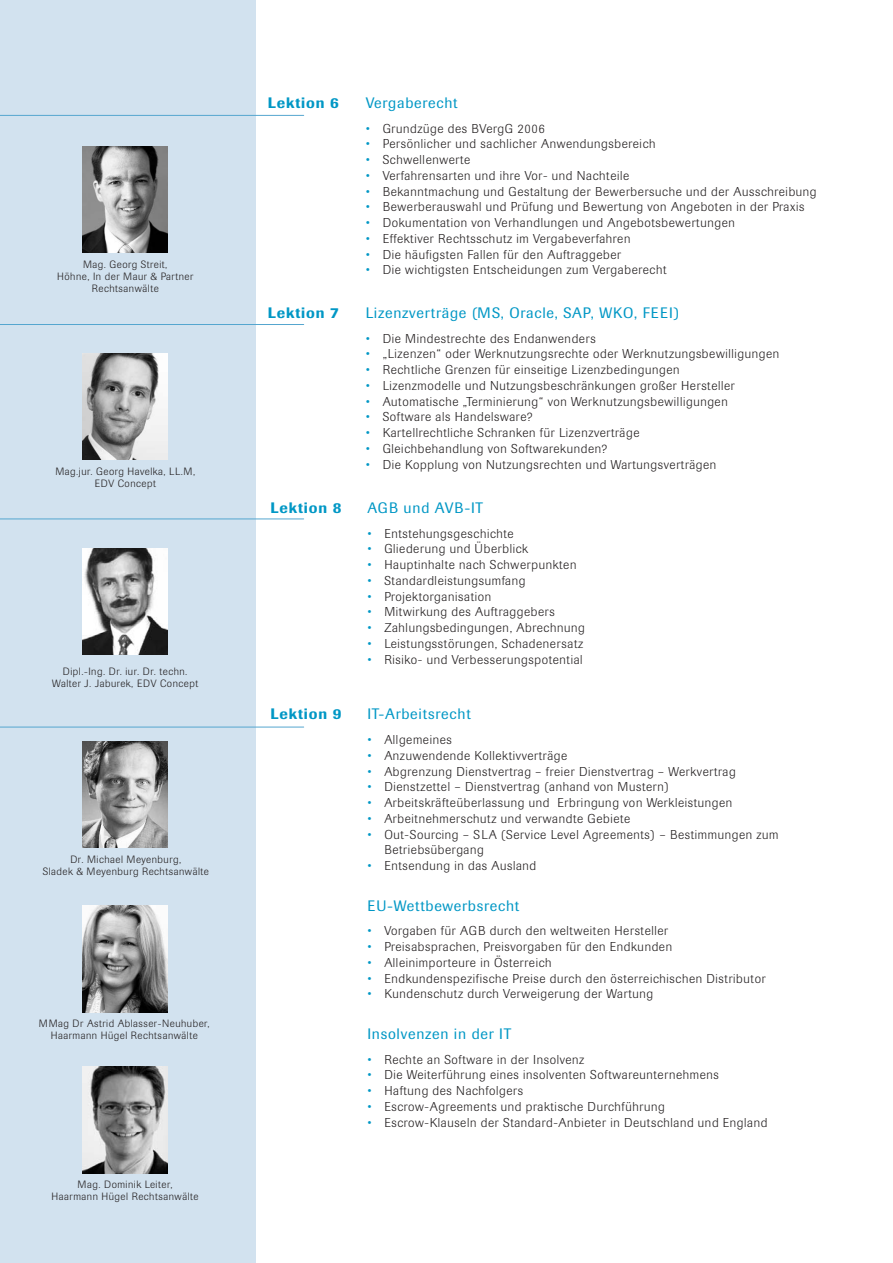
<style>
.page{position:relative;width:893px;height:1263px;background:#fff}
.page>*{position:absolute;margin:0;border:0;box-sizing:border-box;transform-origin:0 0}
.t1{font:15px "Imago";letter-spacing:.05em;color:#0097c5}
.t2{font:500 15px "Imago";letter-spacing:.06em;color:#0097c5}
.t3{font:300 12.75px/15.8px "Imago";letter-spacing:.05em;color:#231f20}
.t4{font:300 10.5px/12px "Imago";letter-spacing:.05em;color:#231f20;text-align:center}
.s1{color:#0097c5}
</style>
<div class="page">
<div style="left:0;top:0;width:255px;height:1263px;background:#d2e2ef"></div>
<hr style="left:0;top:115px;width:304px;height:1px;background:#55a6cf">
<hr style="left:0;top:324px;width:304px;height:1px;background:#55a6cf">
<hr style="left:0;top:519px;width:304px;height:1px;background:#55a6cf">
<hr style="left:0;top:727px;width:304px;height:1px;background:#55a6cf">
<img style="left:83px;top:146px;width:85px;height:106px">
<img style="left:83px;top:353px;width:85px;height:106px">
<img style="left:83px;top:549px;width:85px;height:106px">
<img style="left:83px;top:741px;width:85px;height:107px">
<img style="left:83px;top:906px;width:85px;height:106px">
<img style="left:83px;top:1067px;width:85px;height:106px">
<p class="t4" style="left:57px;top:259px;width:138px">Mag. Georg Streit,<br>Höhne, In der Maur &amp; Partner<br>Rechtsanwälte</p>
<p class="t4" style="left:55px;top:466px;width:141px">Mag.jur. Georg Havelka, LL.M,<br>EDV Concept</p>
<p class="t4" style="left:52px;top:666px;width:147px">Dipl.-Ing. Dr. iur. Dr. techn.<br>Walter J. Jaburek, EDV Concept</p>
<p class="t4" style="left:43px;top:854px;width:168px">Dr. Michael Meyenburg,<br>Sladek &amp; Meyenburg Rechtsanwälte</p>
<p class="t4" style="left:39px;top:1019px;width:172px">MMag Dr Astrid Ablasser-Neuhuber,<br>Haarmann Hügel Rechtsanwälte</p>
<p class="t4" style="left:52px;top:1180px;width:148px">Mag. Dominik Leiter,<br>Haarmann Hügel Rechtsanwälte</p>
<p class="t2" style="left:268px;top:97px;width:73px">Lektion 6</p>
<p class="t1" style="left:365px;top:97px;width:93px">Vergaberecht</p>
<p class="t3" style="left:365px;top:122px;width:181px"><span class="s1">•</span> Grundzüge des BVergG 2006</p>
<p class="t3" style="left:365px;top:137px;width:291px"><span class="s1">•</span> Persönlicher und sachlicher Anwendungsbereich</p>
<p class="t3" style="left:365px;top:153px;width:106px"><span class="s1">•</span> Schwellenwerte</p>
<p class="t3" style="left:365px;top:169px;width:265px"><span class="s1">•</span> Verfahrensarten und ihre Vor- und Nachteile</p>
<p class="t3" style="left:365px;top:185px;width:452px"><span class="s1">•</span> Bekanntmachung und Gestaltung der Bewerbersuche und der Ausschreibung</p>
<p class="t3" style="left:365px;top:200px;width:440px"><span class="s1">•</span> Bewerberauswahl und Prüfung und Bewertung von Angeboten in der Praxis</p>
<p class="t3" style="left:365px;top:216px;width:370px"><span class="s1">•</span> Dokumentation von Verhandlungen und Angebotsbewertungen</p>
<p class="t3" style="left:365px;top:232px;width:266px"><span class="s1">•</span> Effektiver Rechtsschutz im Vergabeverfahren</p>
<p class="t3" style="left:365px;top:248px;width:257px"><span class="s1">•</span> Die häufigsten Fallen für den Auftraggeber</p>
<p class="t3" style="left:365px;top:263px;width:302px"><span class="s1">•</span> Die wichtigsten Entscheidungen zum Vergaberecht</p>
<p class="t1" style="left:365px;top:307px;width:314px">Lizenzverträge (MS, Oracle, SAP, WKO, FEEI)</p>
<p class="t3" style="left:365px;top:332px;width:231px"><span class="s1">•</span> Die Mindestrechte des Endanwenders</p>
<p class="t3" style="left:365px;top:347px;width:415px"><span class="s1">•</span> „Lizenzen“ oder Werknutzungsrechte oder Werknutzungsbewilligungen</p>
<p class="t3" style="left:365px;top:363px;width:315px"><span class="s1">•</span> Rechtliche Grenzen für einseitige Lizenzbedingungen</p>
<p class="t3" style="left:365px;top:379px;width:371px"><span class="s1">•</span> Lizenzmodelle und Nutzungsbeschränkungen großer Hersteller</p>
<p class="t3" style="left:365px;top:395px;width:363px"><span class="s1">•</span> Automatische „Terminierung“ von Werknutzungsbewilligungen</p>
<p class="t3" style="left:365px;top:410px;width:168px"><span class="s1">•</span> Software als Handelsware?</p>
<p class="t3" style="left:365px;top:426px;width:275px"><span class="s1">•</span> Kartellrechtliche Schranken für Lizenzverträge</p>
<p class="t3" style="left:365px;top:442px;width:243px"><span class="s1">•</span> Gleichbehandlung von Softwarekunden?</p>
<p class="t3" style="left:365px;top:458px;width:352px"><span class="s1">•</span> Die Kopplung von Nutzungsrechten und Wartungsverträgen</p>
<p class="t1" style="left:367px;top:502px;width:117px">AGB und AVB-IT</p>
<p class="t3" style="left:367px;top:527px;width:148px"><span class="s1">•</span> Entstehungsgeschichte</p>
<p class="t3" style="left:367px;top:542px;width:162px"><span class="s1">•</span> Gliederung und Überblick</p>
<p class="t3" style="left:367px;top:558px;width:210px"><span class="s1">•</span> Hauptinhalte nach Schwerpunkten</p>
<p class="t3" style="left:367px;top:574px;width:160px"><span class="s1">•</span> Standardleistungsumfang</p>
<p class="t3" style="left:367px;top:590px;width:125px"><span class="s1">•</span> Projektorganisation</p>
<p class="t3" style="left:367px;top:605px;width:189px"><span class="s1">•</span> Mitwirkung des Auftraggebers</p>
<p class="t3" style="left:367px;top:621px;width:219px"><span class="s1">•</span> Zahlungsbedingungen, Abrechnung</p>
<p class="t3" style="left:367px;top:637px;width:217px"><span class="s1">•</span> Leistungsstörungen, Schadenersatz</p>
<p class="t3" style="left:367px;top:653px;width:217px"><span class="s1">•</span> Risiko- und Verbesserungspotential</p>
<p class="t2" style="left:268px;top:307px;width:73px">Lektion 7</p>
<p class="t2" style="left:270px;top:503px;width:73px">Lektion 8</p>
<p class="t2" style="left:270px;top:709px;width:73px">Lektion 9</p>
<p class="t1" style="left:367px;top:709px;width:105px">IT-Arbeitsrecht</p>
<p class="t3" style="left:367px;top:733px;width:86px"><span class="s1">•</span> Allgemeines</p>
<p class="t3" style="left:367px;top:749px;width:201px"><span class="s1">•</span> Anzuwendende Kollektivverträge</p>
<p class="t3" style="left:367px;top:765px;width:370px"><span class="s1">•</span> Abgrenzung Dienstvertrag – freier Dienstvertrag – Werkvertrag</p>
<p class="t3" style="left:367px;top:780px;width:303px"><span class="s1">•</span> Dienstzettel – Dienstvertrag (anhand von Mustern)</p>
<p class="t3" style="left:367px;top:796px;width:366px"><span class="s1">•</span> Arbeitskräfteüberlassung und Erbringung von Werkleistungen</p>
<p class="t3" style="left:367px;top:812px;width:264px"><span class="s1">•</span> Arbeitnehmerschutz und verwandte Gebiete</p>
<p class="t3" style="left:384px;top:828px;width:396px;text-indent:-17px"><span class="s1">•</span> Out-Sourcing – SLA (Service Level Agreements) – Bestimmungen zum<br>Betriebsübergang</p>
<p class="t3" style="left:367px;top:859px;width:170px"><span class="s1">•</span> Entsendung in das Ausland</p>
<p class="t1" style="left:367px;top:900px;width:153px">EU-Wettbewerbsrecht</p>
<p class="t3" style="left:367px;top:924px;width:302px"><span class="s1">•</span> Vorgaben für AGB durch den weltweiten Hersteller</p>
<p class="t3" style="left:367px;top:940px;width:306px"><span class="s1">•</span> Preisabsprachen, Preisvorgaben für den Endkunden</p>
<p class="t3" style="left:367px;top:956px;width:186px"><span class="s1">•</span> Alleinimporteure in Österreich</p>
<p class="t3" style="left:367px;top:972px;width:400px"><span class="s1">•</span> Endkundenspezifische Preise durch den österreichischen Distributor</p>
<p class="t3" style="left:367px;top:987px;width:287px"><span class="s1">•</span> Kundenschutz durch Verweigerung der Wartung</p>
<p class="t1" style="left:367px;top:1028px;width:145px">Insolvenzen in der IT</p>
<p class="t3" style="left:367px;top:1053px;width:218px"><span class="s1">•</span> Rechte an Software in der Insolvenz</p>
<p class="t3" style="left:367px;top:1068px;width:353px"><span class="s1">•</span> Die Weiterführung eines insolventen Softwareunternehmens</p>
<p class="t3" style="left:367px;top:1084px;width:157px"><span class="s1">•</span> Haftung des Nachfolgers</p>
<p class="t3" style="left:367px;top:1100px;width:299px"><span class="s1">•</span> Escrow-Agreements und praktische Durchführung</p>
<p class="t3" style="left:367px;top:1116px;width:401px"><span class="s1">•</span> Escrow-Klauseln der Standard-Anbieter in Deutschland und England</p>
</div>
